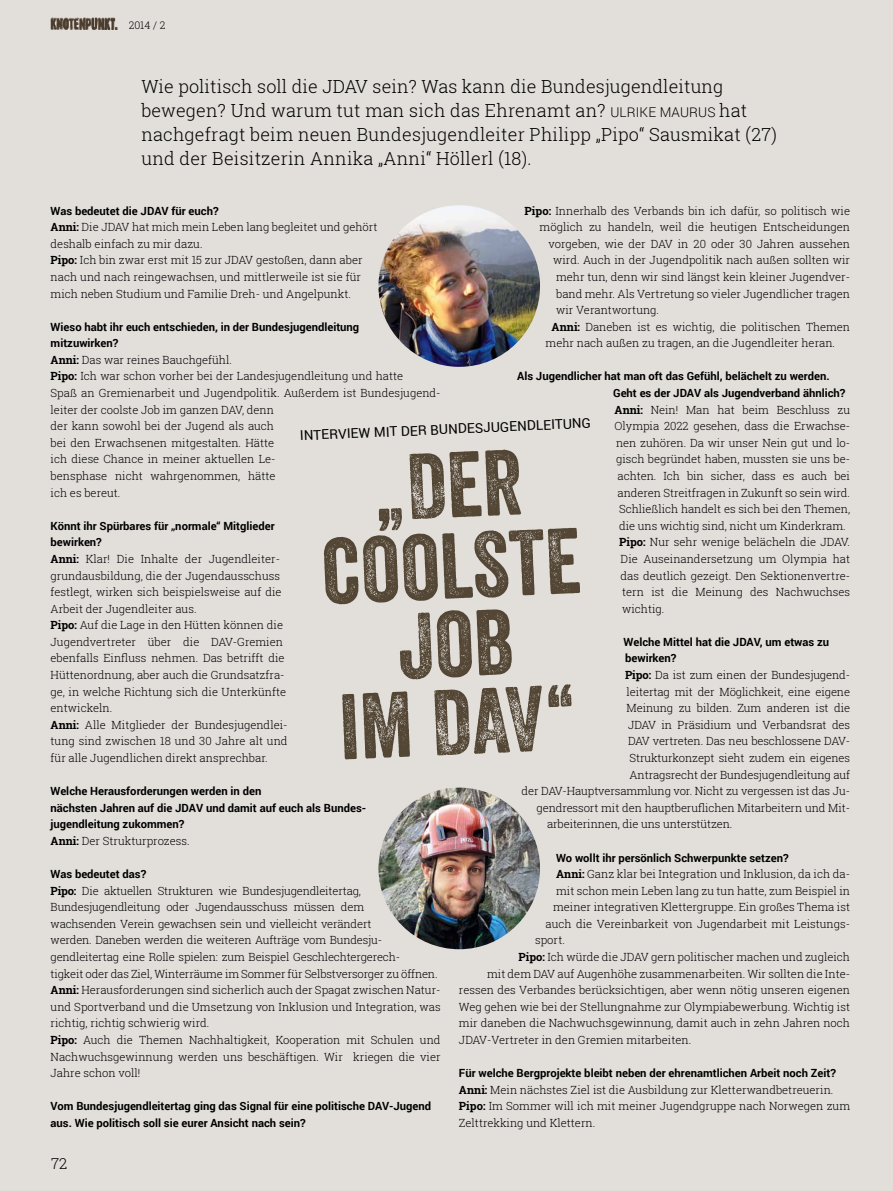
<style>
.page{position:relative;width:893px;height:1191px;background:#e2dfdb}
.page>*{position:absolute;margin:0;border:0;box-sizing:border-box;transform-origin:0 0}
.t1{font:90px/79.1px "Veneer Two";color:#534635;text-align:center}
.t2{font:300 18px/24px "Roboto Slab";letter-spacing:.01em;color:#000}
.t3{font:300 15px "Roboto Slab";color:#000}
.t4{font:13.5px "Roboto";color:#000}
.t5{font:300 11.25px/16.6px "Roboto Slab";color:#000}
.t6{font:700 11.25px/16.6px "Roboto";color:#000}
.t7{font:300 10.5px "Roboto Slab";color:#000}
.s1{font-family:"Roboto";font-size:13.5px}
.s2{font-weight:700}
</style>
<div class="page">
<img style="left:378px;top:787px;width:162px;height:162px;border-radius:81px">
<img style="left:378px;top:205px;width:162px;height:162px;border-radius:81px">
<img style="left:51px;top:17px;width:67px;height:13px">
<p class="t7" style="left:129px;top:18px;width:38px">2014 / 2</p>
<p class="t2" style="left:141px;top:74px;width:637px">Wie politisch soll die JDAV sein? Was kann die Bundesjugendleitung bewegen? Und warum tut man sich das Ehrenamt an? <span class="s1">ULRIKE MAU RUS</span> hat nachgefragt beim neuen Bundesjugendleiter Philipp „Pipo“ Sausmikat (27) und der Beisitzerin Annika „Anni“ Höllerl (18).</p>
<p class="t5" style="left:525px;top:202px;width:327px"><span class="s2">Pipo:</span> Innerhalb des Verbands bin ich dafür, so politisch wie</p>
<p class="t5" style="left:540px;top:218px;width:312px">möglich zu handeln, weil die heutigen Entscheidungen</p>
<p class="t5" style="left:549px;top:235px;width:303px">vorgeben, wie der DAV in 20 oder 30 Jahren aussehen</p>
<p class="t5" style="left:553px;top:252px;width:298px">wird. Auch in der Jugendpolitik nach außen sollten wir</p>
<p class="t5" style="left:556px;top:268px;width:295px">mehr tun, denn wir sind längst kein kleiner Jugendver-</p>
<p class="t5" style="left:556px;top:285px;width:295px">band mehr. Als Vertretung so vieler Jugendlicher tragen</p>
<p class="t5" style="left:556px;top:301px;width:105px">wir Verantwortung.</p>
<p class="t5" style="left:552px;top:318px;width:300px"><span class="s2">Anni:</span> Daneben ist es wichtig, die politischen Themen</p>
<p class="t5" style="left:546px;top:334px;width:291px">mehr nach außen zu tragen, an die Jugendleiter heran.</p>
<p class="t6" style="left:613px;top:368px;width:234px;text-indent:-96px">Als Jugendlicher hat man oft das Gefühl, belächelt zu werden.<br>Geht es der JDAV als Jugendverband ähnlich?</p>
<p class="t5" style="left:615px;top:401px;width:237px"><span class="s2">Anni:</span> Nein! Man hat beim Beschluss zu</p>
<p class="t5" style="left:615px;top:417px;width:237px">Olympia 2022 gesehen, dass die Erwachse-</p>
<p class="t5" style="left:616px;top:434px;width:236px">nen zuhören. Da wir unser Nein gut und lo-</p>
<p class="t5" style="left:616px;top:451px;width:235px">gisch begründet haben, mussten sie uns be-</p>
<p class="t5" style="left:618px;top:467px;width:234px">achten. Ich bin sicher, dass es auch bei</p>
<p class="t5" style="left:618px;top:484px;width:234px">anderen Streitfragen in Zukunft so sein wird.</p>
<p class="t5" style="left:619px;top:500px;width:232px">Schließlich handelt es sich bei den Themen,</p>
<p class="t5" style="left:619px;top:517px;width:228px">die uns wichtig sind, nicht um Kinderkram.</p>
<p class="t5" style="left:619px;top:533px;width:232px"><span class="s2">Pipo:</span> Nur sehr wenige belächeln die JDAV.</p>
<p class="t5" style="left:621px;top:550px;width:231px">Die Auseinandersetzung um Olympia hat</p>
<p class="t5" style="left:621px;top:567px;width:231px">das deutlich gezeigt. Den Sektionenvertre-</p>
<p class="t5" style="left:622px;top:583px;width:229px">tern ist die Meinung des Nachwuchses</p>
<p class="t5" style="left:622px;top:600px;width:44px">wichtig.</p>
<p class="t6" style="left:624px;top:633px;width:207px">Welche Mittel hat die JDAV, um etwas zu bewirken?</p>
<p class="t5" style="left:625px;top:666px;width:226px"><span class="s2">Pipo:</span> Da ist zum einen der Bundesjugend-</p>
<p class="t5" style="left:627px;top:683px;width:225px">leitertag mit der Möglichkeit, eine eigene</p>
<p class="t5" style="left:627px;top:699px;width:225px">Meinung zu bilden. Zum anderen ist die</p>
<p class="t5" style="left:628px;top:716px;width:224px">JDAV in Präsidium und Verbandsrat des</p>
<p class="t5" style="left:628px;top:732px;width:223px">DAV vertreten. Das neu beschlossene DAV-</p>
<p class="t5" style="left:630px;top:749px;width:222px">Strukturkonzept sieht zudem ein eigenes</p>
<p class="t5" style="left:630px;top:766px;width:222px">Antragsrecht der Bundesjugendleitung auf</p>
<p class="t5" style="left:522px;top:782px;width:330px">der DAV-Hauptversammlung vor. Nicht zu vergessen ist das Ju-</p>
<p class="t5" style="left:537px;top:799px;width:315px">gendressort mit den hauptberuflichen Mitarbeitern und Mit-</p>
<p class="t5" style="left:547px;top:815px;width:187px">arbeiterinnen, die uns unterstützen.</p>
<p class="t6" style="left:556px;top:848px;width:234px">Wo wollt ihr persönlich Schwerpunkte setzen?</p>
<p class="t5" style="left:556px;top:865px;width:295px"><span class="s2">Anni:</span> Ganz klar bei Integration und Inklusion, da ich da-</p>
<p class="t5" style="left:556px;top:882px;width:296px">mit schon mein Leben lang zu tun hatte, zum Beispiel in</p>
<p class="t5" style="left:553px;top:898px;width:299px">meiner integrativen Klettergruppe. Ein großes Thema ist</p>
<p class="t5" style="left:546px;top:915px;width:306px">auch die Vereinbarkeit von Jugendarbeit mit Leistungs-</p>
<p class="t5" style="left:535px;top:931px;width:31px">sport.</p>
<p class="t5" style="left:519px;top:948px;width:333px"><span class="s2">Pipo:</span> Ich würde die JDAV gern politischer machen und zugleich</p>
<p class="t5" style="left:487px;top:965px;width:364px">mit dem DAV auf Augenhöhe zusammenarbeiten. Wir sollten die Inte-</p>
<p class="t5" style="left:459px;top:981px;width:393px">ressen des Verbandes berücksichtigen, aber wenn nötig unseren eigenen</p>
<p class="t5" style="left:459px;top:998px;width:393px">Weg gehen wie bei der Stellungnahme zur Olympiabewerbung. Wichtig ist</p>
<p class="t5" style="left:459px;top:1014px;width:393px">mir daneben die Nachwuchsgewinnung, damit auch in zehn Jahren noch</p>
<p class="t5" style="left:459px;top:1031px;width:234px">JDAV-Vertreter in den Gremien mitarbeiten.</p>
<p class="t6" style="left:459px;top:1064px;width:378px">Für welche Bergprojekte bleibt neben der ehrenamtlichen Arbeit noch Zeit?</p>
<p class="t5" style="left:459px;top:1081px;width:393px"><span class="s2">Anni:</span> Mein nächstes Ziel ist die Ausbildung zur Kletterwandbetreuerin.<br><span class="s2">Pipo:</span> Im Sommer will ich mit meiner Jugendgruppe nach Norwegen zum<br>Zelttrekking und Klettern.</p>
<p class="t6" style="left:51px;top:202px;width:170px">Was bedeutet die JDAV für euch?</p>
<p class="t5" style="left:51px;top:218px;width:329px"><span class="s2">Anni:</span> Die JDAV hat mich mein Leben lang begleitet und gehört deshalb einfach zu mir dazu.<br><span class="s2">Pipo:</span> Ich bin zwar erst mit 15 zur JDAV gestoßen, dann aber nach und nach reingewachsen, und mittlerweile ist sie für mich neben Studium und Familie Dreh- und Angelpunkt.</p>
<p class="t6" style="left:51px;top:318px;width:310px">Wieso habt ihr euch entschieden, in der Bundesjugendleitung mitzuwirken?</p>
<p class="t5" style="left:51px;top:351px;width:391px"><span class="s2">Anni:</span> Das war reines Bauchgefühl.<br><span class="s2">Pipo:</span> Ich war schon vorher bei der Landesjugendleitung und hatte<br>Spaß an Gremienarbeit und Jugendpolitik. Außerdem ist Bundesjugend&shy;leiter der coolste Job im ganzen DAV, denn<br>der kann sowohl bei der Jugend als auch<br>bei den Erwachsenen mitgestalten. Hätte<br>ich diese Chance in meiner aktuellen Le-<br>bensphase nicht wahrgenommen, hätte<br>ich es bereut.</p>
<p class="t6" style="left:51px;top:517px;width:226px">Könnt ihr Spürbares für „normale“ Mitglieder bewirken?</p>
<p class="t5" style="left:51px;top:550px;width:239px"><span class="s2">Anni:</span> Klar! Die Inhalte der Jugendleiter&shy;grundausbildung, die der Jugendausschuss festlegt, wirken sich beispielsweise auf die Arbeit der Jugendleiter aus.<br><span class="s2">Pipo:</span> Auf die Lage in den Hütten können die Jugendvertreter über die DAV-Gremien ebenfalls Einfluss nehmen. Das betrifft die Hüttenordnung, aber auch die Grundsatzfra&shy;ge, in welche Richtung sich die Unterkünfte entwickeln.<br><span class="s2">Anni:</span> Alle Mitglieder der Bundesjugendlei&shy;tung sind zwischen 18 und 30 Jahre alt und für alle Jugendlichen direkt ansprechbar.</p>
<p class="t6" style="left:51px;top:782px;width:317px">Welche Herausforderungen werden in den<br>nächsten Jahren auf die JDAV und damit auf euch als Bundes&shy;jugendleitung zukommen?</p>
<p class="t5" style="left:51px;top:832px;width:141px"><span class="s2">Anni:</span> Der Strukturprozess.</p>
<p class="t6" style="left:51px;top:865px;width:97px">Was bedeutet das?</p>
<p class="t5" style="left:51px;top:882px;width:392px"><span class="s2">Pipo:</span> Die aktuellen Strukturen wie Bundesjugendleitertag, Bundesjugendleitung oder Jugendausschuss müssen dem<br>wachsenden Verein gewachsen sein und vielleicht verändert<br>werden. Daneben werden die weiteren Aufträge vom Bundesju&shy;gendleitertag eine Rolle spielen: zum Beispiel Geschlechtergerech-<br>tigkeit oder das Ziel, Winterräume im Sommer für Selbstversorger zu öffnen.<br><span class="s2">Anni:</span> Herausforderungen sind sicherlich auch der Spagat zwischen Natur&shy;und Sportverband und die Umsetzung von Inklusion und Integration, was richtig, richtig schwierig wird.<br><span class="s2">Pipo:</span> Auch die Themen Nachhaltigkeit, Kooperation mit Schulen und Nachwuchsgewinnung werden uns beschäftigen. Wir kriegen die vier Jahre schon voll!</p>
<p class="t6" style="left:51px;top:1097px;width:382px">Vom Bundesjugendleitertag ging das Signal für eine politische DAV-Jugend aus. Wie politisch soll sie eurer Ansicht nach sein?</p>
<p class="t4" style="left:300px;top:427px;width:293px;rotate:-3deg">Interview mit der Bundesjugendleitung</p>
<h1 class="t1" style="left:316px;top:452px;width:260px;rotate:-3deg">„Der coolste<br>Job<br>im DAV“</h1>
<h3 class="t3" style="left:51px;top:1153px;width:18px">72</h3>
</div>
